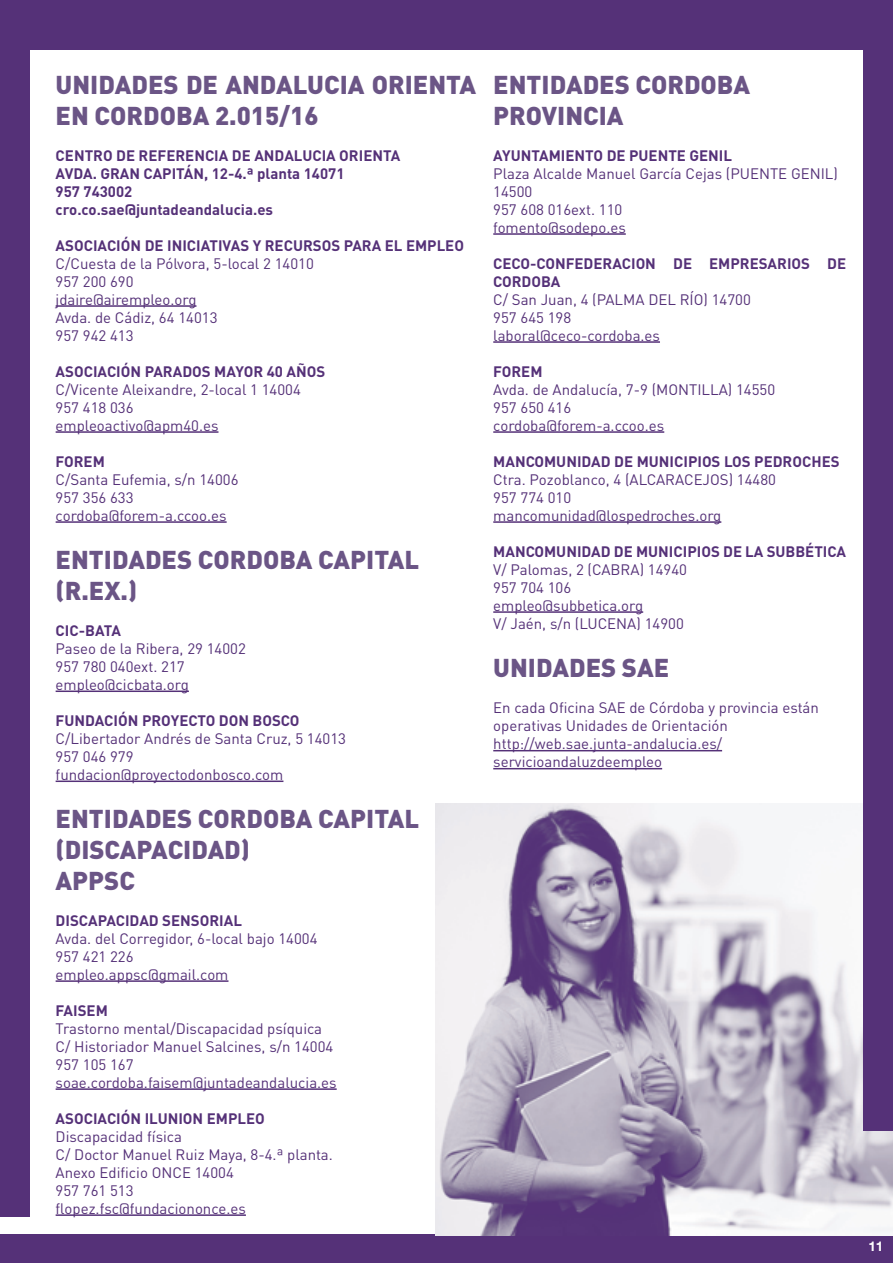
<style>
.page{position:relative;width:893px;height:1263px;background:#fff}
.page>*{position:absolute;margin:0;border:0;box-sizing:border-box;transform-origin:0 0}
.t1{font:900 25.5px/30.6px "DIN Pro";color:#6b5586}
.t2{font:15px/18px "DIN Pro";color:#553178}
.t3{font:700 15px/18px "DIN Pro";color:#553178}
.t4{font:700 13.5px "Helvetica Neue LT Std";color:#fff}
</style>
<div class="page">
<div style="left:0;top:1235px;width:893px;height:28px;background:#553178"></div>
<hr style="left:56px;top:305px;width:140px;height:2px;background:#553178">
<hr style="left:56px;top:431px;width:162px;height:2px;background:#553178">
<hr style="left:56px;top:521px;width:171px;height:2px;background:#553178">
<hr style="left:56px;top:690px;width:133px;height:2px;background:#553178">
<hr style="left:56px;top:780px;width:227px;height:2px;background:#553178">
<hr style="left:56px;top:980px;width:172px;height:2px;background:#553178">
<hr style="left:56px;top:1088px;width:281px;height:2px;background:#553178">
<hr style="left:56px;top:1214px;width:190px;height:2px;background:#553178">
<hr style="left:493px;top:233px;width:133px;height:2px;background:#553178">
<hr style="left:493px;top:341px;width:167px;height:2px;background:#553178">
<hr style="left:493px;top:431px;width:171px;height:2px;background:#553178">
<hr style="left:493px;top:521px;width:228px;height:2px;background:#553178">
<hr style="left:493px;top:611px;width:150px;height:2px;background:#553178">
<hr style="left:493px;top:750px;width:229px;height:1px;background:#553178">
<hr style="left:493px;top:768px;width:169px;height:1px;background:#553178">
<img style="left:436px;top:803px;width:457px;height:432px">
<div style="left:0;top:0;width:893px;height:50px;background:#553178"></div>
<div style="left:863px;top:18px;width:30px;height:1113px;background:#553178"></div>
<div style="left:0;top:0;width:30px;height:1216px;background:#553178"></div>
<h1 class="t1" style="left:56px;top:68px;width:422px">UNIDADES DE ANDALUCIA ORIENTA<br>EN CORDOBA 2.015/16</h1>
<p class="t3" style="left:56px;top:145px;width:346px">CENTRO DE REFERENCIA DE ANDALUCIA ORIENTA<br>AVDA. GRAN CAPITÁN, 12-4.ª planta 14071<br>957 743002<br>cro.co.sae@juntadeandalucia.es</p>
<p class="t3" style="left:56px;top:235px;width:410px">ASOCIACIÓN DE INICIATIVAS Y RECURSOS PARA EL EMPLEO</p>
<p class="t2" style="left:56px;top:253px;width:260px">C/Cuesta de la Pólvora, 5-local 2 14010<br>957 200 690<br>jdaire@airempleo.org<br>Avda. de Cádiz, 64 14013<br>957 942 413</p>
<p class="t3" style="left:56px;top:361px;width:271px">ASOCIACIÓN PARADOS MAYOR 40 AÑOS</p>
<p class="t2" style="left:56px;top:379px;width:247px">C/Vicente Aleixandre, 2-local 1 14004<br>957 418 036<br>empleoactivo@apm40.es</p>
<p class="t3" style="left:56px;top:451px;width:51px">FOREM</p>
<p class="t2" style="left:56px;top:469px;width:184px">C/Santa Eufemia, s/n 14006<br>957 356 633 cordoba@forem-a.ccoo.es</p>
<h1 class="t1" style="left:56px;top:544px;width:365px">ENTIDADES CORDOBA CAPITAL (R.EX.)</h1>
<p class="t3" style="left:56px;top:621px;width:67px">CIC-BATA</p>
<p class="t2" style="left:56px;top:639px;width:192px">Paseo de la Ribera, 29 14002<br>957 780 040ext. 217 empleo@cicbata.org</p>
<p class="t3" style="left:56px;top:711px;width:245px">FUNDACIÓN PROYECTO DON BOSCO</p>
<p class="t2" style="left:56px;top:729px;width:292px">C/Libertador Andrés de Santa Cruz, 5 14013<br>957 046 979 fundacion@proyectodonbosco.com</p>
<h1 class="t1" style="left:56px;top:803px;width:365px">ENTIDADES CORDOBA CAPITAL (DISCAPACIDAD)<br>APPSC</h1>
<p class="t3" style="left:56px;top:910px;width:188px">DISCAPACIDAD SENSORIAL</p>
<p class="t2" style="left:56px;top:928px;width:263px">Avda. del Corregidor, 6-local bajo 14004<br>957 421 226<br>empleo.appsc@gmail.com</p>
<p class="t3" style="left:56px;top:1000px;width:54px">FAISEM</p>
<p class="t2" style="left:56px;top:1018px;width:283px">Trastorno mental/Discapacidad psíquica C/ Historiador Manuel Salcines, s/n 14004<br>957 105 167 soae.cordoba.faisem@juntadeandalucia.es</p>
<p class="t3" style="left:56px;top:1108px;width:211px">ASOCIACIÓN ILUNION EMPLEO</p>
<p class="t2" style="left:56px;top:1126px;width:279px">Discapacidad física<br>C/ Doctor Manuel Ruiz Maya, 8-4.ª planta.<br>Anexo Edificio ONCE 14004<br>957 761 513<br>flopez.fsc@fundaciononce.es</p>
<h1 class="t1" style="left:493px;top:68px;width:258px">ENTIDADES CORDOBA<br>PROVINCIA</h1>
<p class="t3" style="left:493px;top:145px;width:240px">AYUNTAMIENTO DE PUENTE GENIL</p>
<p class="t2" style="left:493px;top:163px;width:346px">Plaza Alcalde Manuel García Cejas (PUENTE GENIL)<br>14500<br>957 608 016ext. 110<br>fomento@sodepo.es</p>
<p class="t3" style="left:493px;top:253px;width:354px">CECO-CONFEDERACION DE EMPRESARIOS DE<br>CORDOBA</p>
<p class="t2" style="left:493px;top:289px;width:259px">C/ San Juan, 4 (PALMA DEL RÍO) 14700<br>957 645 198<br>laboral@ceco-cordoba.es</p>
<p class="t3" style="left:493px;top:361px;width:51px">FOREM</p>
<p class="t2" style="left:493px;top:379px;width:283px">Avda. de Andalucía, 7-9 (MONTILLA) 14550<br>957 650 416<br>cordoba@forem-a.ccoo.es</p>
<p class="t3" style="left:493px;top:451px;width:348px">MANCOMUNIDAD DE MUNICIPIOS LOS PEDROCHES</p>
<p class="t2" style="left:493px;top:469px;width:284px">Ctra. Pozoblanco, 4 (ALCARACEJOS) 14480<br>957 774 010 mancomunidad@lospedroches.org</p>
<p class="t3" style="left:493px;top:541px;width:354px">MANCOMUNIDAD DE MUNICIPIOS DE LA SUBBÉTICA</p>
<p class="t2" style="left:493px;top:559px;width:195px">V/ Palomas, 2 (CABRA) 14940<br>957 704 106 empleo@subbetica.org<br>V/ Jaén, s/n (LUCENA) 14900</p>
<h1 class="t1" style="left:493px;top:652px;width:177px">UNIDADES SAE</h1>
<p class="t2" style="left:493px;top:698px;width:327px">En cada Oficina SAE de Córdoba y provincia están operativas Unidades de Orientación http://web.sae.junta-andalucia.es/ servicioandaluzdeempleo</p>
<p class="t4" style="left:868px;top:1238px;width:17px">11</p>
</div>
